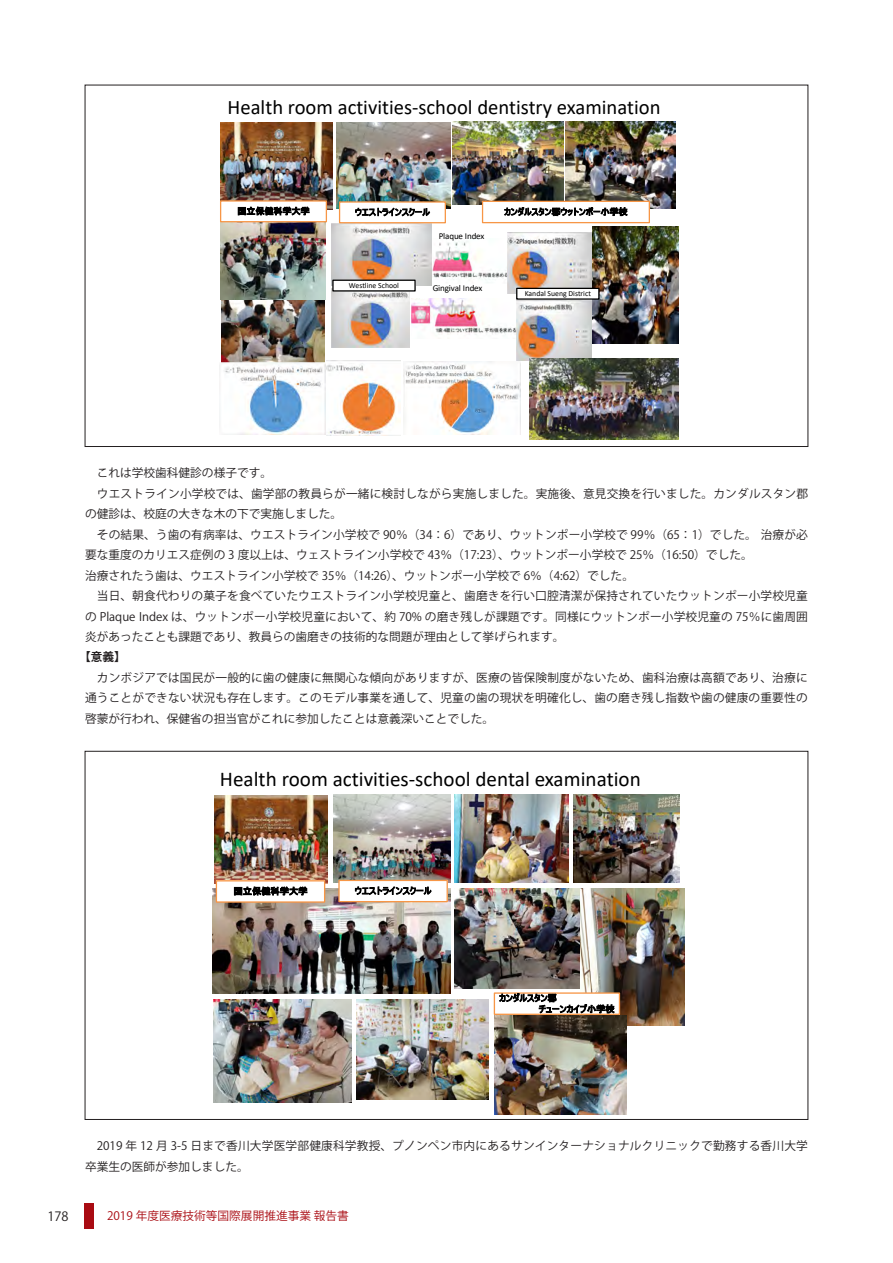
<style>
.page{position:relative;width:893px;height:1263px;background:#fff}
.page>*{position:absolute;margin:0;border:0;box-sizing:border-box;transform-origin:0 0}
.t1{font:21.15px "Calibri";color:#000}
.t2{font:20.7px "Calibri";color:#000}
.t3{font:12.75px "Koz Go Pr 6 N";color:#231f20}
.t4{font:11.7px/20.4px "Koz Go Pr 6 N";letter-spacing:.01em;color:#231f20}
.t5{font:11.7px "Koz Go Pr 6 N";color:#a90b12}
.t6{font:700 11.7px "Koz Go Pr 6 N";color:#231f20}
.t7{font:9px/11.1px "MS UI Gothic";color:#000}
.t8{font:9px "Calibri";letter-spacing:-.015em;color:#000}
.t9{font:8.85px "MS UI Gothic";letter-spacing:.005em;color:#000}
.t10{font:7.8px "Calibri";color:#000}
</style>
<div class="page">
<div style="left:84px;top:1203px;width:10px;height:25px;background:#a90b12"></div>
<img style="left:431px;top:239px;width:76px;height:44px">
<img style="left:411px;top:298px;width:110px;height:40px">
<img style="left:221px;top:299px;width:103px;height:63px">
<img style="left:453px;top:122px;width:111px;height:83px">
<img style="left:517px;top:301px;width:75px;height:59px">
<img style="left:221px;top:123px;width:111px;height:86px">
<img style="left:336px;top:122px;width:114px;height:86px">
<img style="left:221px;top:222px;width:104px;height:77px">
<img style="left:565px;top:121px;width:110px;height:88px">
<img style="left:221px;top:362px;width:105px;height:72px">
<img style="left:403px;top:361px;width:117px;height:74px">
<img style="left:326px;top:360px;width:74px;height:76px">
<img style="left:331px;top:224px;width:100px;height:62px">
<img style="left:507px;top:232px;width:85px;height:61px">
<img style="left:332px;top:292px;width:78px;height:56px">
<div style="left:333px;top:280px;width:82px;height:11px;background:#fff"></div>
<div style="left:332px;top:280px;width:84px;height:12px;border:1px solid #000"></div>
<div style="left:221px;top:201px;width:105px;height:21px;background:#fff"></div>
<div style="left:220px;top:200px;width:107px;height:22px;border:1px solid #f79646"></div>
<div style="left:340px;top:202px;width:105px;height:21px;background:#fff"></div>
<div style="left:339px;top:201px;width:107px;height:22px;border:1px solid #f79646"></div>
<div style="left:483px;top:201px;width:166px;height:22px;background:#fff"></div>
<div style="left:482px;top:201px;width:168px;height:22px;border:1px solid #f79646"></div>
<img style="left:529px;top:359px;width:150px;height:81px">
<img style="left:592px;top:227px;width:87px;height:117px">
<div style="left:517px;top:288px;width:82px;height:11px;background:#fff"></div>
<div style="left:516px;top:288px;width:83px;height:12px;border:1px solid #000"></div>
<img style="left:214px;top:796px;width:113px;height:88px">
<img style="left:334px;top:794px;width:116px;height:88px">
<img style="left:454px;top:794px;width:114px;height:88px">
<img style="left:573px;top:794px;width:106px;height:88px">
<img style="left:212px;top:888px;width:238px;height:105px">
<img style="left:214px;top:999px;width:137px;height:103px">
<img style="left:357px;top:1000px;width:132px;height:99px">
<img style="left:454px;top:889px;width:127px;height:99px">
<img style="left:581px;top:888px;width:103px;height:138px">
<img style="left:494px;top:1015px;width:132px;height:99px">
<div style="left:339px;top:880px;width:108px;height:22px;background:#fff"></div>
<div style="left:338px;top:880px;width:110px;height:22px;border:1px solid #f79646"></div>
<div style="left:216px;top:881px;width:109px;height:21px;background:#fff"></div>
<div style="left:216px;top:880px;width:109px;height:23px;border:1px solid #f79646"></div>
<div style="left:494px;top:993px;width:125px;height:21px;background:#fff"></div>
<div style="left:494px;top:992px;width:126px;height:23px;border:1px solid #f79646"></div>
<h2 class="t2" style="left:228px;top:93px;width:435px">Health room activities-school dentistry examination</h2>
<p class="t9" style="left:237px;top:207px;width:74px">国立保健科学大学</p>
<p class="t9" style="left:355px;top:208px;width:76px">ウエストラインスクール</p>
<p class="t9" style="left:504px;top:207px;width:125px">カンダルスタン郡ウットンポー小学校</p>
<p class="t8" style="left:439px;top:230px;width:47px">Plaque Index</p>
<p class="t10" style="left:349px;top:280px;width:52px">Westline School</p>
<p class="t8" style="left:433px;top:281px;width:51px">Gingival Index</p>
<p class="t10" style="left:525px;top:288px;width:68px">Kandal Sueng District</p>
<p class="t4" style="left:85px;top:463px;width:725px">　これは学校歯科健診の様子です。<br>　ウエストライン小学校では、歯学部の教員らが一緒に検討しながら実施しました。実施後、意見交換を行いました。カンダルスタン郡の健診は、校庭の大きな木の下で実施しました。<br>　その結果、う歯の有病率は、ウエストライン小学校で 90％（34：6）であり、ウットンポー小学校で 99％（65：1）でした。 治療が必要な重度のカリエス症例の 3 度以上は、ウェストライン小学校で 43％（17:23）、ウットンポー小学校で 25％（16:50）でした。<br>治療されたう歯は、ウエストライン小学校で 35％（14:26）、ウットンポー小学校で 6％（4:62）でした。<br>　当日、朝食代わりの菓子を食べていたウエストライン小学校児童と、歯磨きを行い口腔清潔が保持されていたウットンポー小学校児童の Plaque Index は、ウットンポー小学校児童において、約 70% の磨き残しが課題です。同様にウットンポー小学校児童の 75％に歯周囲炎があったことも課題であり、教員らの歯磨きの技術的な問題が理由として挙げられます。</p>
<p class="t6" style="left:79px;top:650px;width:48px">【意義】</p>
<p class="t4" style="left:85px;top:668px;width:724px;text-align:justify;text-indent:12px">カンボジアでは国民が一般的に歯の健康に無関心な傾向がありますが、医療の皆保険制度がないため、歯科治療は高額であり、治療に通うことができない状況も存在します。このモデル事業を通して、児童の歯の現状を明確化し、歯の磨き残し指数や歯の健康の重要性の啓蒙が行われ、保健省の担当官がこれに参加したことは意義深いことでした。</p>
<h1 class="t1" style="left:220px;top:764px;width:422px">Health room activities-school dental examination</h1>
<p class="t7" style="left:234px;top:885px;width:75px">国立保健科学大学</p>
<p class="t7" style="left:355px;top:885px;width:78px">ウエストラインスクール</p>
<p class="t7" style="left:539px;top:992px;width:77px;text-indent:-40px">カンダルスタン郡<br>チューンカイブ小学校</p>
<p class="t4" style="left:85px;top:1136px;width:724px">　2019 年 12 月 3-5 日まで香川大学医学部健康科学教授、プノンペン市内にあるサンインターナショナルクリニックで勤務する香川大学卒業生の医師が参加しました。</p>
<p class="t3" style="left:48px;top:1209px;width:23px">178</p>
<p class="t5" style="left:95px;top:1209px;width:255px">　2019 年度医療技術等国際展開推進事業 報告書</p>
</div>
